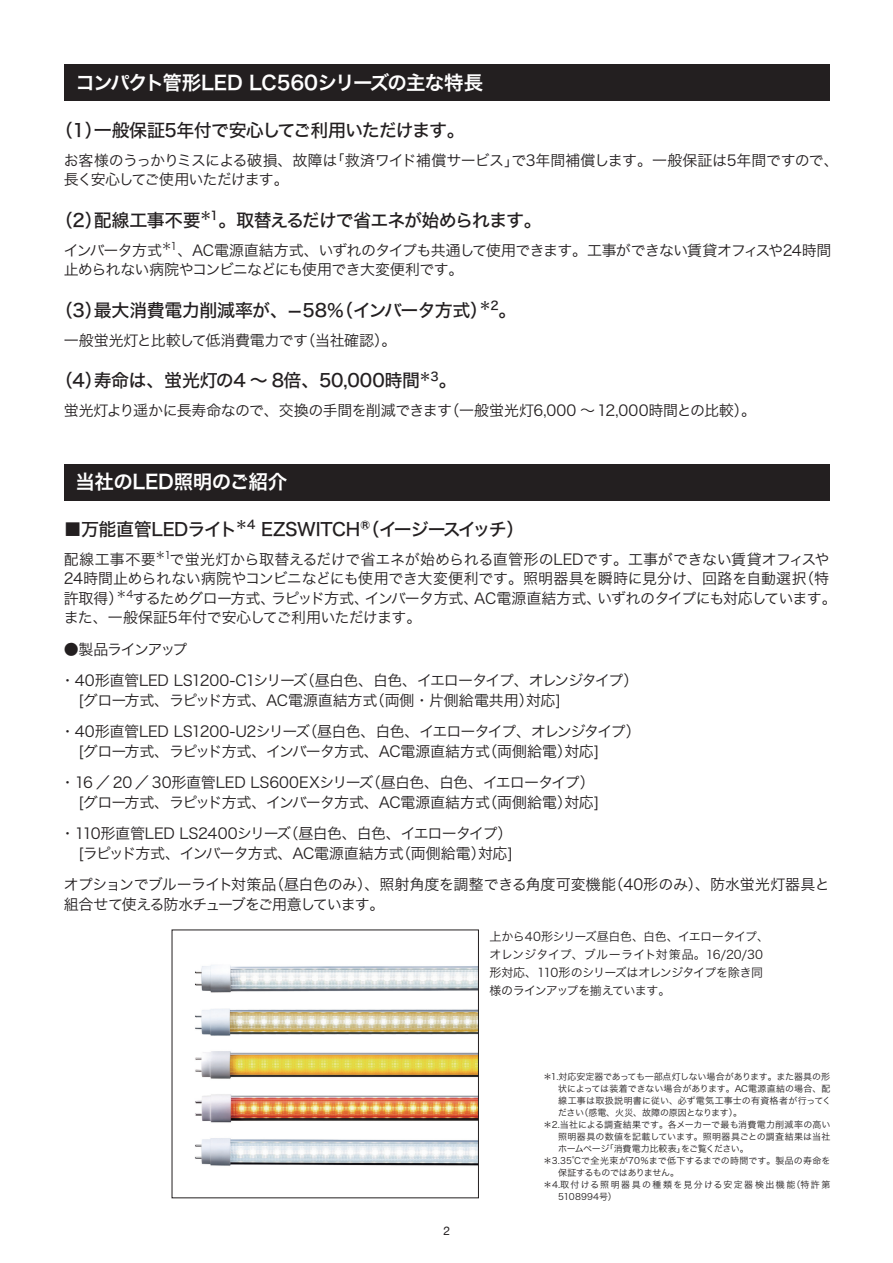
<style>
.page{position:relative;width:893px;height:1263px;background:#fff}
.page>*{position:absolute;margin:0;border:0;box-sizing:border-box;transform-origin:0 0}
.t1{font:19.5px "Hira Kaku Std W6";letter-spacing:-.025em;color:#fff}
.t2{font:18px "Hira Kaku Std W5";letter-spacing:-.035em;color:#231f20}
.t3{font:18px "Hira Kaku Std W5";letter-spacing:-.055em;color:#231f20}
.t4{font:15px/19.5px "Hira Kaku Std W3";letter-spacing:-.035em;color:#231f20}
.t5{font:15px/31.5px "Hira Kaku Std W3";letter-spacing:-.08em;color:#231f20}
.t6{font:15px "Hira Kaku Std W3";letter-spacing:-.07em;color:#231f20}
.t7{font:12px/18px "Hira Kaku Std W3";letter-spacing:-.04em;color:#231f20}
.t8{font:12px "Helvetica Neue";color:#231f20}
.t9{font:9px "Hira Kaku Std W3";letter-spacing:.01em;color:#231f20}
.t10{font:9px "Hira Kaku Std W3";letter-spacing:-.02em;color:#231f20}
.t11{font:9px "Hira Kaku Std W3";letter-spacing:.15em;color:#231f20}
.t12{font:9px "Hira Kaku Std W3";letter-spacing:-.055em;color:#231f20}
.t13{font:9px "Hira Kaku Std W3";letter-spacing:-.035em;color:#231f20}
.t14{font:9px "Hira Kaku Std W3";letter-spacing:-.045em;color:#231f20}
</style>
<div class="page">
<div style="left:64px;top:65px;width:766px;height:36px;background:#231f20"></div>
<div style="left:64px;top:464px;width:766px;height:36px;background:#231f20"></div>
<img style="left:195px;top:965px;width:282px;height:201px">
<h1 class="t1" style="left:76px;top:68px;width:409px">コンパクト管形LED LC560シリーズの主な特長</h1>
<p class="t2" style="left:55px;top:116px;width:412px">（1）一般保証5年付で安心してご利用いただけます。</p>
<p class="t4" style="left:64px;top:150px;width:776px">お客様のうっかりミスによる破損、故障は「救済ワイド補償サービス」で3年間補償します。一般保証は5年間ですので、長く安心してご使用いただけます。</p>
<p class="t3" style="left:55px;top:206px;width:489px">（2）配線工事不要<sup>＊1</sup>。取替えるだけで省エネが始められます。</p>
<p class="t4" style="left:64px;top:240px;width:769px">インバータ方式<sup>＊1</sup>、AC電源直結方式、いずれのタイプも共通して使用できます。工事ができない賃貸オフィスや24時間止められない病院やコンビニなどにも使用でき大変便利です。</p>
<p class="t2" style="left:55px;top:296px;width:463px">（3）最大消費電力削減率が、-58％（インバータ方式）<sup>＊2</sup>。</p>
<p class="t4" style="left:64px;top:330px;width:334px">一般蛍光灯と比較して低消費電力です（当社確認）。</p>
<p class="t2" style="left:55px;top:367px;width:403px">（4）寿命は、蛍光灯の4 ～ 8倍、50,000時間<sup>＊3</sup>。</p>
<p class="t4" style="left:64px;top:401px;width:694px">蛍光灯より遥かに長寿命なので、交換の手間を削減できます（一般蛍光灯6,000 ～12,000時間との比較）。</p>
<h1 class="t1" style="left:76px;top:467px;width:213px">当社のLED照明のご紹介</h1>
<p class="t2" style="left:64px;top:516px;width:462px">■万能直管LEDライト<sup>＊4</sup> EZSWITCH®（イージースイッチ）</p>
<p class="t4" style="left:64px;top:549px;width:774px">配線工事不要<sup>＊1</sup>で蛍光灯から取替えるだけで省エネが始められる直管形のLEDです。工事ができない賃貸オフィスや24時間止められない病院やコンビニなどにも使用でき大変便利です。照明器具を瞬時に見分け、回路を自動選択（特許取得）<sup>＊4</sup>するためグロー方式、ラピッド方式、インバータ方式、AC電源直結方式、いずれのタイプにも対応しています。また、一般保証5年付で安心してご利用いただけます。</p>
<p class="t5" style="left:60px;top:633px;width:580px">●製品ラインアップ<br>・40形直管LED LS1200-C1シリーズ（昼白色、白色、イエロータイプ、オレンジタイプ）</p>
<p class="t4" style="left:60px;top:684px;width:582px;line-height:31.5px">　[グロー方式、ラピッド方式、AC電源直結方式（両側・片側給電共用）対応]<br>・40形直管LED LS1200-U2シリーズ（昼白色、白色、イエロータイプ、オレンジタイプ）</p>
<p class="t4" style="left:60px;top:735px;width:541px;line-height:31.5px">　[グロー方式、ラピッド方式、インバータ方式、AC電源直結方式（両側給電）対応]・16 ／ 20 ／ 30形直管LED LS600EXシリーズ（昼白色、白色、イエロータイプ）</p>
<p class="t4" style="left:60px;top:786px;width:541px;line-height:31.5px">　[グロー方式、ラピッド方式、インバータ方式、AC電源直結方式（両側給電）対応]・110形直管LED LS2400シリーズ（昼白色、白色、イエロータイプ）</p>
<p class="t4" style="left:64px;top:837px;width:768px;line-height:31.5px">　[ラピッド方式、インバータ方式、AC電源直結方式（両側給電）対応]<br>オプションでブルーライト対策品（昼白色のみ）、照射角度を調整できる角度可変機能（40形のみ）、防水蛍光灯器具と</p>
<p class="t6" style="left:64px;top:893px;width:322px">組合せて使える防水チューブをご用意しています。</p>
<p class="t7" style="left:489px;top:927px;width:281px">上から40形シリーズ昼白色、白色、イエロータイプ、オレンジタイプ、ブルーライト対策品。16/20/30形対応、110形のシリーズはオレンジタイプを除き同様のラインアップを揃えています。</p>
<p class="t8" style="left:443px;top:1222px;width:8px">2</p>
<p class="t10" style="left:543px;top:1069px;width:288px">＊1.対応安定器であっても一部点灯しない場合があります。また器具の形</p>
<p class="t9" style="left:558px;top:1081px;width:274px">状によっては装着できない場合があります。AC電源直結の場合、配</p>
<p class="t9" style="left:558px;top:1093px;width:275px">線工事は取扱説明書に従い、必ず電気工事士の有資格者が行ってく</p>
<p class="t13" style="left:558px;top:1105px;width:185px">ださい（感電、火災、故障の原因となります）。</p>
<p class="t9" style="left:543px;top:1117px;width:289px">＊2.当社による調査結果です。各メーカーで最も消費電力削減率の高い</p>
<p class="t9" style="left:558px;top:1129px;width:274px">照明器具の数値を記載しています。照明器具ごとの調査結果は当社</p>
<p class="t12" style="left:558px;top:1141px;width:201px">ホームページ「消費電力比較表」をご覧ください。　</p>
<p class="t9" style="left:543px;top:1153px;width:289px">＊3.35℃で全光束が70％まで低下するまでの時間です。製品の寿命を</p>
<p class="t14" style="left:558px;top:1165px;width:122px">保証するものではありません。</p>
<p class="t11" style="left:543px;top:1177px;width:289px">＊4.取付ける照明器具の種類を見分ける安定器検出機能（特許第</p>
<p class="t9" style="left:558px;top:1189px;width:60px">5108994号）</p>
</div>
